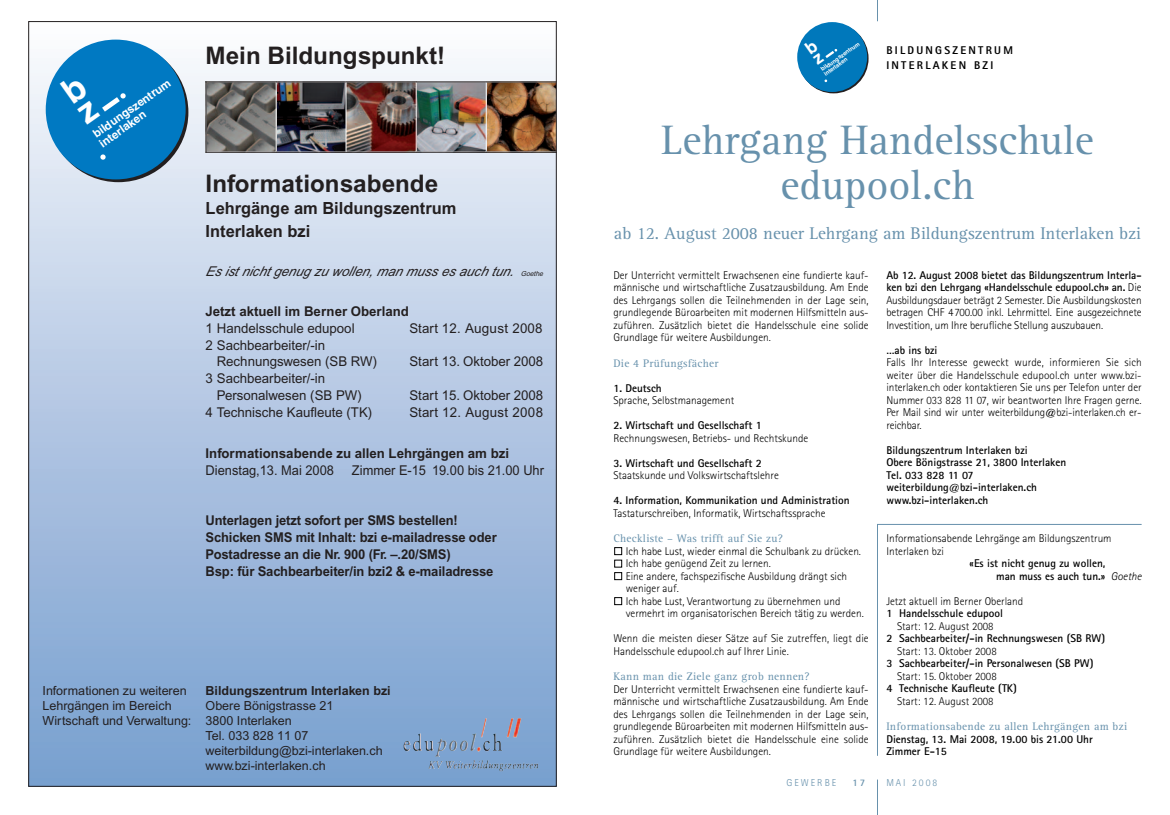
<style>
.page{position:relative;width:1170px;height:815px;background:#fff}
.page>*{position:absolute;margin:0;border:0;box-sizing:border-box;transform-origin:0 0}
.t1{font:42.5px/45px "Rotis Serif";color:#6791ac;text-align:center}
.t2{font:700 24.25px "Arial SFMT";color:#231f20}
.t3{font:17.5px "Rotis Serif";color:#6791ac}
.t4{font:700 16.75px/22.5px "Arial SFMT";color:#231f20}
.t5{font:13.5px/16.9px "Arial SFMT";color:#231f20}
.t6{font:700 13.5px/16.9px "Arial SFMT";letter-spacing:-.01em;color:#231f20;scale:.96 1}
.t7{font:700 13.5px "Arial SFMT";letter-spacing:-.01em;color:#231f20}
.t8{font:italic 13.5px "Arial SFMT";color:#231f20}
.t9{font:13.5px "Arial SFMT";color:#231f20;scale:.95 1}
.t10{font:13.5px "Arial SFMT";letter-spacing:.02em;color:#231f20}
.t11{font:13.5px "Arial SFMT";letter-spacing:.025em;color:#231f20}
.t12{font:12.5px/15px "Arial SFMT";color:#231f20}
.t13{font:700 12.5px "Arial SFMT";color:#231f20}
.t14{font:700 11.5px "Helvetica";color:#fff}
.t15{font:300 11.25px/12.5px "Rotis Sans Serif";color:#000;text-align:justify}
.t16{font:700 11.25px/12.5px "Rotis Sans Serif";color:#000}
.t17{font:11.25px "Rotis Serif";letter-spacing:.025em;color:#6791ac}
.t18{font:800 11.25px "Rotis Sans Serif";letter-spacing:.2em;color:#000}
.t19{font:300 10px "Rotis Sans Serif";letter-spacing:.2em;color:#6791ac}
.t20{font:700 10px "Rotis Sans Serif";color:#6791ac}
.t21{font:700 5.75px "Helvetica";color:#fff}
.s1{font-size:6.88px}
.s2{font-weight:700}
.s3{font-weight:300;font-style:italic}
</style>
<div class="page">
<hr style="left:877px;top:780px;width:1px;height:35px;background:#6791ac">
<svg style="left:877px;top:0;width:1px;height:21px"></svg>
<div style="left:614px;top:597px;width:7px;height:8px;border:1px solid #000"></div>
<div style="left:614px;top:572px;width:7px;height:8px;border:1px solid #000"></div>
<div style="left:614px;top:560px;width:7px;height:7px;border:1px solid #000"></div>
<div style="left:614px;top:547px;width:7px;height:8px;border:1px solid #000"></div>
<svg style="left:798px;top:23px;width:70px;height:70px"></svg>
<div style="left:797px;top:22px;width:70px;height:70px;background:#0078bb;border-radius:50%"></div>
<svg style="left:877px;top:524px;width:264px;height:232px"></svg>
<div style="left:28px;top:22px;width:528px;height:765px;background:linear-gradient(to bottom,#f6f7fa,#759dce)"></div>
<img style="left:208px;top:83px;width:346px;height:67px">
<div style="left:485px;top:81px;width:71px;height:71px;border:1px solid #fff"></div>
<div style="left:276px;top:81px;width:71px;height:71px;border:1px solid #fff"></div>
<hr style="left:206px;top:82px;width:1px;height:71px;background:#231f20">
<hr style="left:206px;top:152px;width:350px;height:1px;background:#231f20">
<hr style="left:206px;top:81px;width:350px;height:1px;background:#231f20">
<img style="left:470px;top:718px;width:51px;height:33px">
<svg style="left:48px;top:42px;width:140px;height:140px"></svg>
<div style="left:46px;top:40px;width:140px;height:139px;background:#0079c2;border-radius:50%"></div>
<svg style="left:100px;top:154px;width:6px;height:6px"></svg>
<svg style="left:804px;top:49px;width:33px;height:33px"></svg>
<svg style="left:102px;top:93px;width:24px;height:19px"></svg>
<p class="t14" style="left:91px;top:131px;width:94px;rotate:-35deg">bildungszentrum</p>
<p class="t14" style="left:98px;top:141px;width:56px;rotate:-35deg">interlaken</p>
<h2 class="t2" style="left:206px;top:47px;width:241px">Mein Bildungspunkt!</h2>
<h2 class="t2" style="left:206px;top:174px;width:234px">Informationsabende</h2>
<h3 class="t4" style="left:206px;top:198px;width:252px">Lehrgänge am Bildungszentrum<br>Interlaken bzi</h3>
<p class="t8" style="left:206px;top:267px;width:340px">Es ist nicht genug zu wollen,man muss es auch tun. <span class="s1">Goethe</span></p>
<p class="t7" style="left:206px;top:306px;width:205px">Jetzt aktuell im Berner Oberland</p>
<p class="t5" style="left:206px;top:321px;width:150px">1 Handelsschule edupool</p>
<p class="t10" style="left:409px;top:323px;width:135px">Start 12. August 2008</p>
<p class="t5" style="left:217px;top:338px;width:162px;text-indent:-11px">2 Sachbearbeiter/-in<br>Rechnungswesen (SB RW)</p>
<p class="t5" style="left:409px;top:355px;width:135px">Start 13. Oktober 2008</p>
<p class="t5" style="left:217px;top:371px;width:146px;text-indent:-11px">3 Sachbearbeiter/-in<br>Personalwesen (SB PW)</p>
<p class="t5" style="left:409px;top:388px;width:135px">Start 15. Oktober 2008</p>
<p class="t5" style="left:206px;top:405px;width:168px">4 Technische Kaufleute (TK)</p>
<p class="t11" style="left:409px;top:407px;width:135px">Start 12. August 2008</p>
<p class="t7" style="left:205px;top:448px;width:305px">Informationsabende zu allen Lehrgängen am bzi</p>
<p class="t9" style="left:206px;top:465px;width:137px">Dienstag, 13. Mai 2008</p>
<p class="t9" style="left:352px;top:465px;width:204px">Zimmer E-15 19.00 bis 21.00 Uhr</p>
<p class="t6" style="left:206px;top:513px;width:305px">Unterlagen jetzt sofort per SMS bestellen!<br>Schicken SMS mit Inhalt: bzi e-mailadresse oder Postadresse an die Nr. 900 (Fr. –.20/SMS)<br>Bsp: für Sachbearbeiter/in bzi2 &amp; e-mailadresse</p>
<p class="t12" style="left:43px;top:684px;width:150px">Informationen zu weiteren<br>Lehrgängen im Bereich<br>Wirtschaft und Verwaltung:</p>
<p class="t13" style="left:206px;top:686px;width:187px">Bildungszentrum Interlaken bzi</p>
<p class="t12" style="left:206px;top:699px;width:179px">Obere Bönigstrasse 21<br>3800 Interlaken<br>Tel. 033 828 11 07 weiterbildung@bzi-interlaken.ch www.bzi-interlaken.ch</p>
<p class="t21" style="left:818px;top:65px;width:48px;rotate:-35deg">bildungszentrum</p>
<p class="t21" style="left:822px;top:69px;width:27px;rotate:-35deg">n rel ka en</p>
<p class="t18" style="left:886px;top:46px;width:128px">BILDUNGSZENTRUM</p>
<p class="t18" style="left:886px;top:61px;width:108px">INTERLAKEN BZI</p>
<h1 class="t1" style="left:661px;top:121px;width:434px">Lehrgang Handelsschule edupool.ch</h1>
<h3 class="t3" style="left:614px;top:227px;width:528px">ab 12. August 2008 neuer Lehrgang am Bildungszentrum Interlaken bzi</h3>
<p class="t15" style="left:613px;top:270px;width:257px">Der Unterricht vermittelt Erwachsenen eine fundierte kauf&shy;männische und wirtschaftliche Zusatzausbildung. Am Ende des Lehrgangs sollen die Teilnehmenden in der Lage sein, grundlegende Büroarbeiten mit modernen Hilfsmitteln aus&shy;zuführen. Zusätzlich bietet die Handelsschule eine solide Grundlage für weitere Ausbildungen.</p>
<p class="t17" style="left:613px;top:359px;width:107px">Die 4 Prüfungsfächer</p>
<p class="t16" style="left:613px;top:383px;width:50px">1. Deutsch</p>
<p class="t15" style="left:613px;top:395px;width:122px">Sprache, Selbstmanagement</p>
<p class="t16" style="left:613px;top:420px;width:150px">2. Wirtschaft und Gesellschaft 1</p>
<p class="t15" style="left:613px;top:433px;width:196px">Rechnungswesen, Betriebs- und Rechtskunde</p>
<p class="t16" style="left:613px;top:458px;width:150px">3. Wirtschaft und Gesellschaft 2</p>
<p class="t15" style="left:613px;top:470px;width:167px">Staatskunde und Volkswirtschaftslehre</p>
<p class="t16" style="left:613px;top:495px;width:238px">4. Information, Kommunikation und Administration</p>
<p class="t15" style="left:613px;top:508px;width:213px">Tastaturschreiben, Informatik, Wirtschaftssprache</p>
<p class="t17" style="left:613px;top:535px;width:171px">Checkliste – Was trifft auf Sie zu?</p>
<p class="t15" style="left:625px;top:546px;width:239px;text-align:left">Ich habe Lust, wieder einmal die Schulbank zu drücken.<br>Ich habe genügend Zeit zu lernen.<br>Eine andere, fachspezifische Ausbildung drängt sich weniger auf.<br>Ich habe Lust, Verantwortung zu übernehmen und vermehrt im organisatorischen Bereich tätig zu werden.</p>
<p class="t15" style="left:613px;top:633px;width:257px">Wenn die meisten dieser Sätze auf Sie zutreffen, liegt die<br>Handelsschule edupool.ch auf Ihrer Linie.</p>
<p class="t17" style="left:613px;top:673px;width:198px">Kann man die Ziele ganz grob nennen?</p>
<p class="t15" style="left:613px;top:684px;width:257px">Der Unterricht vermittelt Erwachsenen eine fundierte kauf&shy;männische und wirtschaftliche Zusatzausbildung. Am Ende des Lehrgangs sollen die Teilnehmenden in der Lage sein, grundlegende Büroarbeiten mit modernen Hilfsmitteln aus&shy;zuführen. Zusätzlich bietet die Handelsschule eine solide Grundlage für weitere Ausbildungen.</p>
<p class="t15" style="left:886px;top:270px;width:257px"><span class="s2">Ab 12. August 2008 bietet das Bildungszentrum Interla&shy;ken bzi den Lehrgang «Handelsschule edupool.ch» an.</span> Die Ausbildungsdauer beträgt 2 Semester. Die Ausbildungskosten betragen CHF 4700.00 inkl. Lehrmittel. Eine ausgezeichnete Investition, um Ihre berufliche Stellung auszubauen.</p>
<p class="t16" style="left:886px;top:345px;width:53px">…ab ins bzi</p>
<p class="t15" style="left:886px;top:357px;width:257px">Falls Ihr Interesse geweckt wurde, informieren Sie sich weiter über die Handelsschule edupool.ch unter www.bzi&shy;interlaken.ch oder kontaktieren Sie uns per Telefon unter der Nummer 033 828 11 07, wir beantworten Ihre Fragen gerne.<br>Per Mail sind wir unter weiterbildung@bzi-interlaken.ch er&shy;reichbar.</p>
<p class="t16" style="left:886px;top:445px;width:181px">Bildungszentrum Interlaken bzi<br>Obere Bönigstrasse 21, 3800 Interlaken<br>Tel. 033 828 11 07 weiterbildung@bzi-interlaken.ch www.bzi-interlaken.ch</p>
<p class="t15" style="left:886px;top:532px;width:227px;line-height:13.1px">Informationsabende Lehrgänge am Bildungszentrum<br>Interlaken bzi</p>
<p class="t16" style="left:996px;top:558px;width:147px;text-indent:-27px">«Es ist nicht genug zu wollen,<br>man muss es auch tun.» <span class="s3">Goethe</span></p>
<p class="t15" style="left:886px;top:596px;width:138px">Jetzt aktuell im Berner Oberland</p>
<p class="t16" style="left:886px;top:608px;width:118px">1 Handelsschule edupool</p>
<p class="t15" style="left:896px;top:621px;width:98px">Start: 12. August 2008</p>
<p class="t16" style="left:886px;top:633px;width:220px">2 Sachbearbeiter/-in Rechnungswesen (SB RW)</p>
<p class="t15" style="left:896px;top:646px;width:101px">Start: 13. Oktober 2008</p>
<p class="t16" style="left:886px;top:658px;width:208px">3 Sachbearbeiter/-in Personalwesen (SB PW)</p>
<p class="t15" style="left:896px;top:671px;width:101px">Start: 15. Oktober 2008</p>
<p class="t16" style="left:886px;top:683px;width:132px">4 Technische Kaufleute (TK)</p>
<p class="t15" style="left:896px;top:696px;width:98px">Start: 12. August 2008</p>
<p class="t17" style="left:886px;top:723px;width:242px">Informationsabende zu allen Lehrgängen am bzi</p>
<p class="t16" style="left:886px;top:734px;width:208px">Dienstag, 13. Mai 2008, 19.00 bis 21.00 Uhr<br>Zimmer E-15</p>
<p class="t19" style="left:786px;top:780px;width:51px">GEWERBE</p>
<p class="t20" style="left:852px;top:780px;width:14px">17</p>
<p class="t19" style="left:886px;top:780px;width:53px">MAI 2008</p>
</div>
